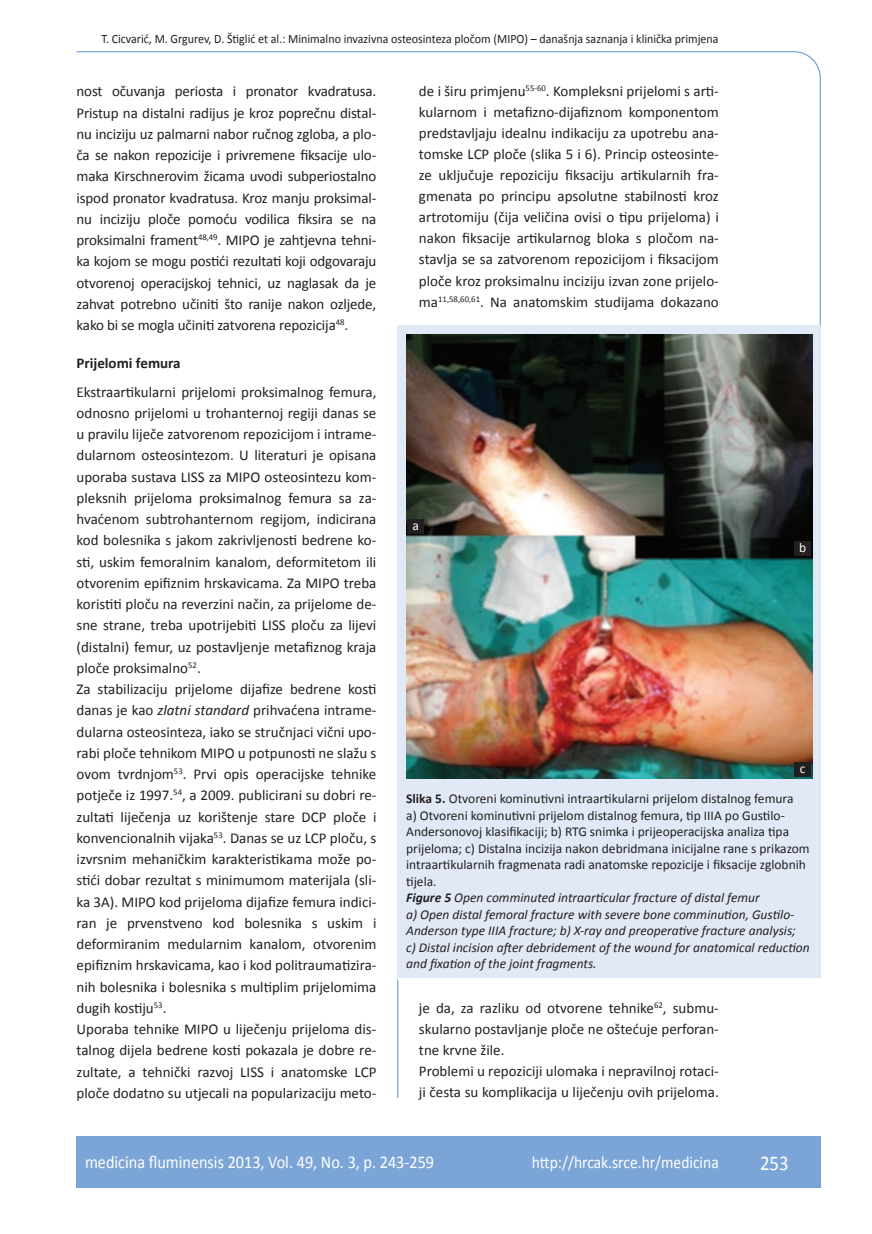
<style>
.page{position:relative;width:872px;height:1234px;background:#fff}
.page>*{position:absolute;margin:0;border:0;box-sizing:border-box;transform-origin:0 0}
.t1{font:21px "Calibri";color:#fff;scale:.9 1}
.t2{font:18px "Calibri";color:#fff;scale:.9 1}
.t3{font:17.25px "Calibri";color:#fff;scale:.9 1}
.t4{font:15px/21.3px "Calibri";color:#231f20;text-align:justify}
.t5{font:700 15px "Calibri";color:#231f20}
.t6{font:13.5px/16.5px "Calibri";color:#231f20}
.t7{font:13.5px "Calibri";color:#fff}
.t8{font:12.75px "Calibri";color:#231f20;scale:.94 1}
.s1{font-style:italic}
.s2{font-weight:700}
.s3{font-weight:700;font-style:italic}
</style>
<div class="page">
<svg style="left:76px;top:51px;width:745px;height:275px"></svg>
<hr style="left:397px;top:979px;width:1px;height:118px;background:#7ca5d7">
<div style="left:77px;top:1135px;width:744px;height:51px;background:#7ca5d7"></div>
<div style="left:398px;top:325px;width:423px;height:652px;background:#e1e9f6"></div>
<img style="left:406px;top:334px;width:406px;height:443px">
<div style="left:408px;top:519px;width:16px;height:14px;background:#231f20"></div>
<div style="left:794px;top:541px;width:17px;height:14px;background:#231f20"></div>
<div style="left:794px;top:761px;width:17px;height:15px;background:#231f20"></div>
<p class="t8" style="left:101px;top:30px;width:658px">T. Cicvarić, M. Grgurev, D. Štiglić et al.: Minimalno invazivna osteosinteza pločom (MIPO) – današnja saznanja i klinička primjena</p>
<p class="t4" style="left:77px;top:80px;width:301px">nost očuvanja periosta i pronator kvadratusa.<br>Pristup na distalni radijus je kroz poprečnu distal&shy;nu inciziju uz palmarni nabor ručnog zgloba, a plo&shy;ča se nakon repozicije i privremene fiksacije ulo&shy;maka Kirschnerovim žicama uvodi subperiostalno ispod pronator kvadratusa. Kroz manju proksimal&shy;nu inciziju ploče pomoću vodilica fiksira se na proksimalni frament<sup>48,49</sup>. MIPO je zahtjevna tehni&shy;ka kojom se mogu postići rezultati koji odgovaraju otvorenoj operacijskoj tehnici, uz naglasak da je zahvat potrebno učiniti što ranije nakon ozljede, kako bi se mogla učiniti zatvorena repozicija<sup>48</sup>.</p>
<p class="t5" style="left:77px;top:354px;width:106px">Prijelomi femura</p>
<p class="t4" style="left:77px;top:380px;width:301px;text-align:left">Ekstraartikularni prijelomi proksimalnog femura, odnosno prijelomi u trohanternoj regiji danas se u pravilu liječe zatvorenom repozicijom i intrame&shy;dularnom osteosintezom. U literaturi je opisana uporaba sustava LISS za MIPO osteosintezu kom&shy;pleksnih prijeloma proksimalnog femura sa za&shy;hvaćenom subtrohanternom regijom, indicirana kod bolesnika s jakom zakrivljenosti bedrene ko&shy;sti, uskim femoralnim kanalom, deformitetom ili otvorenim epifiznim hrskavicama. Za MIPO treba koristiti ploču na reverzini način, za prijelome de&shy;sne strane, treba upotrijebiti LISS ploču za lijevi (distalni) femur, uz postavljenje metafiznog kraja ploče proksimalno<sup>52</sup>.<br>Za stabilizaciju prijelome dijafize bedrene kosti danas je kao <span class="s1">zlatni standard</span> prihvaćena intrame&shy;dularna osteosinteza, iako se stručnjaci vični upo&shy;rabi ploče tehnikom MIPO u potpunosti ne slažu s ovom tvrdnjom<sup>53</sup>. Prvi opis operacijske tehnike potječe iz 1997.<sup>54</sup>, a 2009. publicirani su dobri re&shy;zultati liječenja uz korištenje stare DCP ploče i konvencionalnih vijaka<sup>53</sup>. Danas se uz LCP ploču, s izvrsnim mehaničkim karakteristikama može po&shy;stići dobar rezultat s minimumom materijala (sli&shy;ka 3A). MIPO kod prijeloma dijafize femura indici&shy;ran je prvenstveno kod bolesnika s uskim i deformiranim medularnim kanalom, otvorenim epifiznim hrskavicama, kao i kod politraumatizira&shy;nih bolesnika i bolesnika s multiplim prijelomima dugih kostiju<sup>53</sup>.<br>Uporaba tehnike MIPO u liječenju prijeloma dis&shy;talnog dijela bedrene kosti pokazala je dobre re&shy;zultate, a tehnički razvoj LISS i anatomske LCP ploče dodatno su utjecali na popularizaciju meto-</p>
<p class="t4" style="left:419px;top:80px;width:301px">de i širu primjenu<sup>55-60</sup>. Kompleksni prijelomi s arti&shy;kularnom i metafizno-dijafiznom komponentom predstavljaju idealnu indikaciju za upotrebu ana&shy;tomske LCP ploče (slika 5 i 6). Princip osteosinte&shy;ze uključuje repoziciju fiksaciju artikularnih fra&shy;gmenata po principu apsolutne stabilnosti kroz artrotomiju (čija veličina ovisi o tipu prijeloma) i nakon fiksacije artikularnog bloka s pločom na&shy;stavlja se sa zatvorenom repozicijom i fiksacijom ploče kroz proksimalnu inciziju izvan zone prijelo&shy;ma<sup>11,58,60,61</sup>. Na anatomskim studijama dokazano</p>
<p class="t7" style="left:412px;top:517px;width:8px">a</p>
<p class="t7" style="left:799px;top:539px;width:9px">b</p>
<p class="t7" style="left:800px;top:759px;width:7px">c</p>
<p class="t6" style="left:406px;top:789px;width:405px"><span class="s2">Slika 5.</span> Otvoreni kominutivni intraartikularni prijelom distalnog femura<br>a) Otvoreni kominutivni prijelom distalnog femura, tip IIIA po Gustilo-Andersonovoj klasifikaciji; b) RTG snimka i prijeoperacijska analiza tipa prijeloma; c) Distalna incizija nakon debridmana inicijalne rane s prikazom intraartikularnih fragmenata radi anatomske repozicije i fiksacije zglobnih tijela.<br><span class="s3">Figure 5</span> <span class="s1">Open comminuted intraarticular fracture of distal femur<br>a) Open distal femoral fracture with severe bone comminution, Gustilo-Anderson type IIIA fracture; b) X-ray and preoperative fracture analysis;<br>c) Distal incision after debridement of the wound for anatomical reduction and fixation of the joint fragments.</span></p>
<p class="t4" style="left:419px;top:996px;width:301px;text-align:left">je da, za razliku od otvorene tehnike<sup>62</sup>, submu&shy;skularno postavljanje ploče ne oštećuje perforan&shy;tne krvne žile.<br>Problemi u repoziciji ulomaka i nepravilnoj rotaci&shy;ji česta su komplikacija u liječenju ovih prijeloma.</p>
<p class="t2" style="left:85px;top:1150px;width:389px">medicina fluminensis 2013, Vol. 49, No. 3, p. 243-259</p>
<p class="t3" style="left:532px;top:1151px;width:209px">http://hrcak.srce.hr/medicina</p>
<h1 class="t1" style="left:760px;top:1149px;width:33px">253</h1>
</div>
